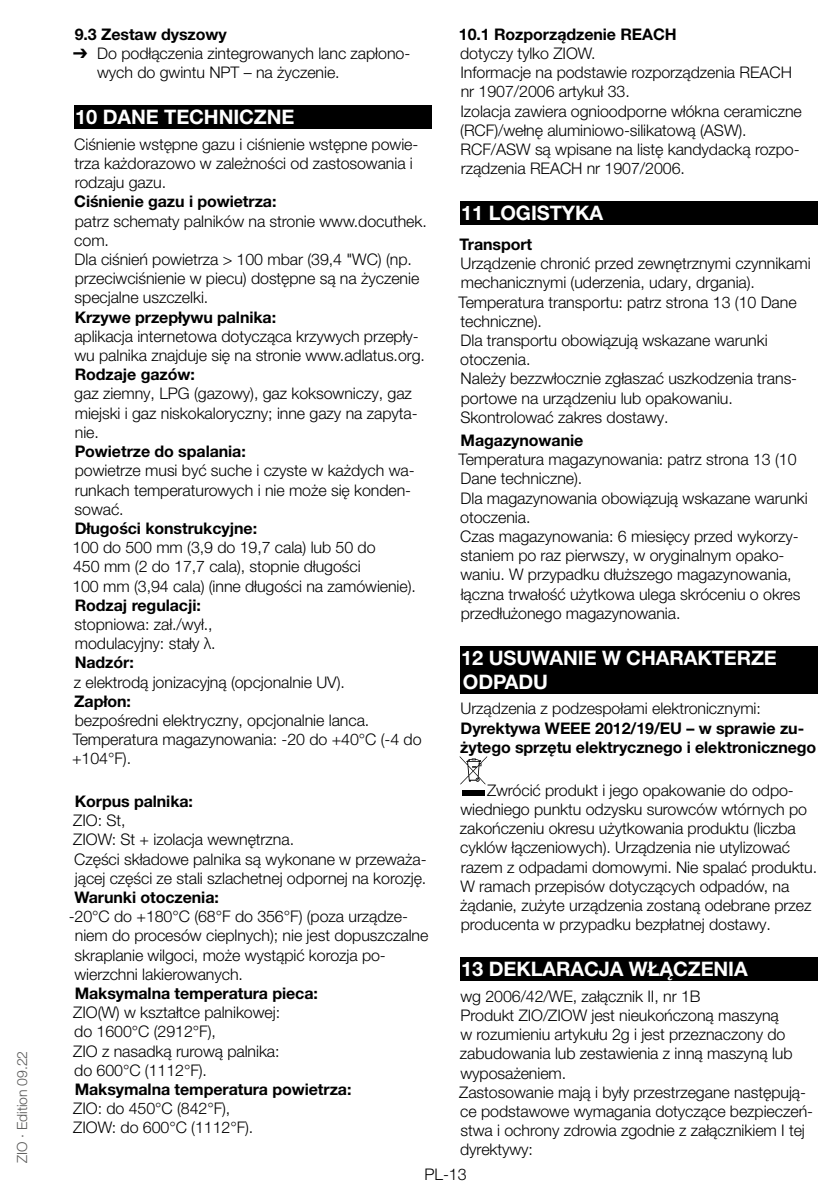
<style>
.page{position:relative;width:840px;height:1191px;background:#fff}
.page>*{position:absolute;margin:0;border:0;box-sizing:border-box;transform-origin:0 0}
.t1{font:700 20px "Helvetica Neue LT Pro";letter-spacing:-.005em;color:#fff}
.t2{font:300 16px/19.2px "Helvetica Neue LT Pro";letter-spacing:-.005em;color:#000}
.t3{font:700 16px/19.2px "Helvetica Neue LT Pro";letter-spacing:-.005em;color:#000}
.t4{font:300 14px "Helvetica Neue LT Pro";letter-spacing:-.005em;color:#575756}
.s1{font-family:"Arial Unicode MS";font-weight:400}
</style>
<div class="page">
<div style="left:74px;top:105px;width:357px;height:24px;background:#000"></div>
<div style="left:459px;top:201px;width:357px;height:24px;background:#000"></div>
<div style="left:459px;top:645px;width:357px;height:48px;background:#000"></div>
<div style="left:459px;top:957px;width:357px;height:24px;background:#000"></div>
<div style="left:461px;top:790px;width:23px;height:5px;background:#000"></div>
<svg style="left:459px;top:756px;width:28px;height:28px"></svg>
<p class="t4" style="left:13px;top:1162px;width:113px;rotate:-90deg">ZIO · Edition 09.22</p>
<p class="t3" style="left:75px;top:24px;width:153px">9.3 Zestaw dyszowy</p>
<p class="t2" style="left:97px;top:43px;width:314px;text-indent:-24px"><span class="s1">➔</span> Do podłączenia zintegrowanych lanc zapłono&shy;wych do gwintu NPT – na życzenie.</p>
<p class="t1" style="left:75px;top:105px;width:103px">10 DANE TEC</p>
<p class="t1" style="left:204px;top:105px;width:90px">HNICZNE</p>
<p class="t2" style="left:74px;top:134px;width:345px">Ciśnienie wstępne gazu i ciśnienie wstępne powie&shy;trza każdorazowo w zależności od zastosowania i rodzaju gazu.</p>
<p class="t3" style="left:74px;top:192px;width:203px">Ciśnienie gazu i powietrza:</p>
<p class="t2" style="left:74px;top:211px;width:354px">patrz schematy palników na stronie www.docuthek. com.<br>Dla ciśnień powietrza &gt; 100 mbar (39,4 "WC) (np. przeciwciśnienie w piecu) dostępne są na życzenie specjalne uszczelki.</p>
<p class="t3" style="left:75px;top:307px;width:203px">Krzywe przepływu palnika:</p>
<p class="t2" style="left:74px;top:326px;width:352px">aplikacja internetowa dotycząca krzywych przepły&shy;wu palnika znajduje się na stronie www.adlatus.org.</p>
<p class="t3" style="left:75px;top:364px;width:122px">Rodzaje gazów:</p>
<p class="t2" style="left:74px;top:384px;width:344px">gaz ziemny, LPG (gazowy), gaz koksowniczy, gaz miejski i gaz niskokaloryczny; inne gazy na zapyta&shy;nie.</p>
<p class="t3" style="left:75px;top:441px;width:173px">Powietrze do spalania:</p>
<p class="t2" style="left:75px;top:460px;width:341px">powietrze musi być suche i czyste w każdych wa&shy;runkach temperaturowych i nie może się konden&shy;sować.</p>
<p class="t3" style="left:75px;top:518px;width:184px">Długości konstrukcyjne:</p>
<p class="t2" style="left:72px;top:537px;width:345px">100 do 500 mm (3,9 do 19,7 cala) lub 50 do<br>450 mm (2 do 17,7 cala), stopnie długości<br>100 mm (3,94 cala) (inne długości na zamówienie).</p>
<p class="t3" style="left:75px;top:595px;width:128px">Rodzaj regulacji:</p>
<p class="t2" style="left:75px;top:614px;width:142px">stopniowa: zał./wył., modulacyjny: stały λ.</p>
<p class="t3" style="left:75px;top:652px;width:61px">Nadzór:</p>
<p class="t2" style="left:74px;top:672px;width:272px">z elektrodą jonizacyjną (opcjonalnie UV).</p>
<p class="t3" style="left:74px;top:691px;width:58px">Zapłon:</p>
<p class="t2" style="left:72px;top:710px;width:351px">bezpośredni elektryczny, opcjonalnie lanca.<br>Temperatura magazynowania: -20 do +40°C (-4 do +104°F).</p>
<p class="t3" style="left:75px;top:791px;width:120px">Korpus palnika:</p>
<p class="t2" style="left:73px;top:810px;width:354px">ZIO: St,<br>ZIOW: St + izolacja wewnętrzna.<br>Części składowe palnika są wykonane w przeważa&shy;jącej części ze stali szlachetnej odpornej na korozję.</p>
<p class="t3" style="left:74px;top:887px;width:146px">Warunki otoczenia:</p>
<p class="t2" style="left:74px;top:906px;width:355px;text-indent:-6px">-20°C do +180°C (68°F do 356°F) (poza urządze&shy;niem do procesów cieplnych); nie jest dopuszczalne skraplanie wilgoci, może wystąpić korozja po&shy;wierzchni lakierowanych.</p>
<p class="t3" style="left:75px;top:983px;width:245px">Maksymalna temperatura pieca:</p>
<p class="t2" style="left:73px;top:1002px;width:208px">ZIO(W) w kształtce palnikowej: do 1600°C (2912°F),<br>ZIO z nasadką rurową palnika: do 600°C (1112°F).</p>
<p class="t3" style="left:75px;top:1079px;width:278px">Maksymalna temperatura powietrza:</p>
<p class="t2" style="left:73px;top:1098px;width:181px">ZIO: do 450°C (842°F),<br>ZIOW: do 600°C (1112°F).</p>
<p class="t3" style="left:458px;top:24px;width:219px">10.1 Rozporządzenie REACH</p>
<p class="t2" style="left:460px;top:43px;width:343px">dotyczy tylko ZIOW.<br>Informacje na podstawie rozporządzenia REACH nr 1907/2006 artykuł 33.<br>Izolacja zawiera ognioodporne włókna ceramiczne (RCF)/wełnę aluminiowo-silikatową (ASW).<br>RCF/ASW są wpisane na listę kandydacką rozpo&shy;rządzenia REACH nr 1907/2006.</p>
<p class="t1" style="left:461px;top:201px;width:143px">11 LOGISTYKA</p>
<p class="t3" style="left:459px;top:234px;width:74px">Transport</p>
<p class="t2" style="left:458px;top:253px;width:353px">Urządzenie chronić przed zewnętrznymi czynnikami mechanicznymi (uderzenia, udary, drgania).<br>Temperatura transportu: patrz strona 13 (10 Dane techniczne).<br>Dla transportu obowiązują wskazane warunki otoczenia.<br>Należy bezzwłocznie zgłaszać uszkodzenia trans&shy;portowe na urządzeniu lub opakowaniu.<br>Skontrolować zakres dostawy.</p>
<p class="t3" style="left:460px;top:430px;width:124px">Magazynowanie</p>
<p class="t2" style="left:458px;top:449px;width:350px">Temperatura magazynowania: patrz strona 13 (10<br>Dane techniczne).<br>Dla magazynowania obowiązują wskazane warunki otoczenia.<br>Czas magazynowania: 6 miesięcy przed wykorzy&shy;staniem po raz pierwszy, w oryginalnym opako&shy;waniu. W przypadku dłuższego magazynowania, łączna trwałość użytkowa ulega skróceniu o okres przedłużonego magazynowania.</p>
<p class="t1" style="left:461px;top:645px;width:265px">12 USUWANIE W CHARAKTER</p>
<p class="t1" style="left:750px;top:645px;width:25px">ZE</p>
<p class="t1" style="left:462px;top:669px;width:87px">ODPADU</p>
<p class="t2" style="left:460px;top:699px;width:302px">Urządzenia z podzespołami elektronicznymi:</p>
<p class="t3" style="left:460px;top:718px;width:111px">Dyrektywa WEEE</p>
<p class="t3" style="left:460px;top:718px;width:357px;text-indent:135px">2012/19/EU – w sprawie zu&shy;żytego sprzętu elektrycznego i elektronicznego</p>
<p class="t2" style="left:459px;top:780px;width:359px;text-indent:27px">Zwrócić produkt i jego opakowanie do odpo&shy;wiedniego punktu odzysku surowców wtórnych po zakończeniu okresu użytkowania produktu (liczba cyklów łączeniowych). Urządzenia nie utylizować razem z odpadami domowymi. Nie spalać produktu.<br>W ramach przepisów dotyczących odpadów, na żądanie, zużyte urządzenia zostaną odebrane przez producenta w przypadku bezpłatnej dostawy.</p>
<p class="t1" style="left:461px;top:956px;width:288px">13 DEKLARACJA WŁĄCZENIA</p>
<p class="t2" style="left:459px;top:986px;width:355px">wg 2006/42/WE, załącznik II, nr 1B<br>Produkt ZIO/ZIOW jest nieukończoną maszyną<br>w rozumieniu artykułu 2g i jest przeznaczony do zabudowania lub zestawienia z inną maszyną lub wyposażeniem.<br>Zastosowanie mają i były przestrzegane następują&shy;ce podstawowe wymagania dotyczące bezpieczeń&shy;stwa i ochrony zdrowia zgodnie z załącznikiem I tej dyrektywy:</p>
<p class="t2" style="left:424px;top:1164px;width:44px">PL-13</p>
</div>
